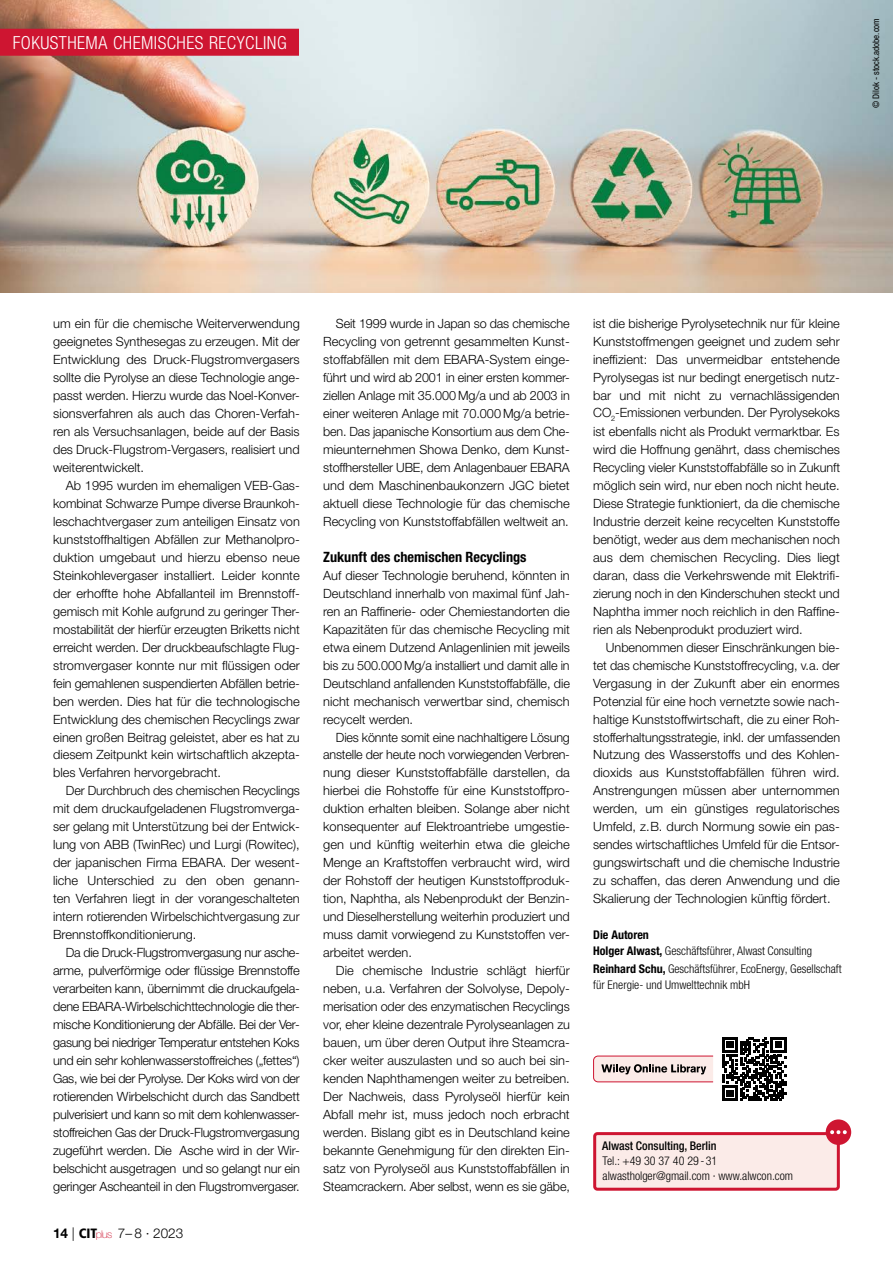
<style>
.page{position:relative;width:893px;height:1263px;background:#fff}
.page>*{position:absolute;margin:0;border:0;box-sizing:border-box;transform-origin:0 0}
.t1{font:300 condensed 18px "Helvetica Neue LT Std";letter-spacing:.025em;color:#fff}
.t2{font:700 condensed 14.25px "Helvetica Neue LT Std";color:#000}
.t3{font:300 13.5px "Helvetica Neue LT Std";color:#000}
.t4{font:300 12.75px/18px "Helvetica Neue LT Std";color:#000;text-align:justify}
.t5{font:300 condensed 12px/16.2px "Helvetica Neue LT Std";color:#000}
.t6{font:500 condensed 12px "Helvetica Neue LT Std";color:#000}
.t7{font:condensed 9px "Helvetica Neue LT Std";color:#000}
.s1{font-weight:700}
.s2{font-family:"Frutiger LT Std";font-weight:900;font-stretch:condensed}
.s3{font-weight:100;font-size:10.65px;color:#ce1531}
</style>
<div class="page">
<div style="left:595px;top:1133px;width:243px;height:56px;background:#fbebe8;border-radius:3px"></div>
<div style="left:593px;top:1132px;width:247px;height:59px;border:3px solid #ce1531;border-radius:3px"></div>
<div style="left:826px;top:1119px;width:25px;height:26px;background:#ce1531;border-radius:50%"></div>
<svg style="left:830px;top:1130px;width:17px;height:4px"></svg>
<img style="left:0;top:0;width:893px;height:292px">
<div style="left:0;top:29px;width:299px;height:27px;background:#ce1531"></div>
<svg style="left:593px;top:1055px;width:121px;height:27px;background:#d9c1c0"></svg>
<svg style="left:722px;top:1037px;width:64px;height:64px"></svg>
<h1 class="t1" style="left:13px;top:32px;width:275px">Fokusthema Chemisches Recycling</h1>
<p class="t7" style="left:871px;top:108px;width:92px;rotate:-90deg">© Dilok - stock.adobe.com</p>
<p class="t4" style="left:53px;top:314px;width:248px">um ein für die chemische Weiterverwendung geeignetes Synthesegas zu erzeugen. Mit der Entwicklung des Druck-Flugstromvergasers sollte die Pyrolyse an diese Technologie ange&shy;passt werden. Hierzu wurde das Noel-Konver&shy;sionsverfahren als auch das Choren-Verfah&shy;ren als Versuchsanlagen, beide auf der Basis des Druck-Flugstrom-Vergasers, realisiert und weiterentwickelt.</p>
<p class="t4" style="left:53px;top:476px;width:248px;text-indent:13px">Ab 1995 wurden im ehemaligen VEB-Gas&shy;kombinat Schwarze Pumpe diverse Braunkoh&shy;leschachtvergaser zum anteiligen Einsatz von kunststoffhaltigen Abfällen zur Methanolpro&shy;duktion umgebaut und hierzu ebenso neue Steinkohlevergaser installiert. Leider konnte der erhoffte hohe Abfallanteil im Brennstoff&shy;gemisch mit Kohle aufgrund zu geringer Ther&shy;mostabilität der hierfür erzeugten Briketts nicht erreicht werden. Der druckbeaufschlagte Flug&shy;stromvergaser konnte nur mit flüssigen oder fein gemahlenen suspendierten Abfällen betrie&shy;ben werden. Dies hat für die technologische Entwicklung des chemischen Recyclings zwar einen großen Beitrag geleistet, aber es hat zu diesem Zeitpunkt kein wirtschaftlich akzepta&shy;bles Verfahren hervorgebracht.</p>
<p class="t4" style="left:53px;top:782px;width:248px;text-indent:13px">Der Durchbruch des chemischen Recyclings mit dem druckaufgeladenen Flugstromverga&shy;ser gelang mit Unterstützung bei der Entwick&shy;lung von ABB (TwinRec) und Lurgi (Rowitec), der japanischen Firma EBARA. Der wesent&shy;liche Unterschied zu den oben genann&shy;ten Verfahren liegt in der vorangeschalteten intern rotierenden Wirbelschichtvergasung zur Brennstoffkonditionierung.</p>
<p class="t4" style="left:53px;top:943px;width:248px;text-indent:13px">Da die Druck-Flugstromvergasung nur asche&shy;arme, pulverförmige oder flüssige Brennstoffe verarbeiten kann, übernimmt die druckaufgela&shy;dene EBARA-Wirbelschichttechnologie die ther&shy;mische Konditionierung der Abfälle. Bei der Ver&shy;gasung bei niedriger Temperatur entstehen Koks und ein sehr kohlenwasserstoffreiches („fettes“)<br>Gas, wie bei der Pyrolyse. Der Koks wird von der rotierenden Wirbelschicht durch das Sandbett pulverisiert und kann so mit dem kohlenwasser&shy;stoffreichen Gas der Druck-Flugstromvergasung zugeführt werden. Die Asche wird in der Wir&shy;belschicht ausgetragen und so gelangt nur ein geringer Ascheanteil in den Flugstromvergaser.</p>
<p class="t3" style="left:53px;top:1224px;width:132px"><span class="s1">14</span> | <span class="s2">CIT</span><span class="s3">plus</span> 7– 8 · 2023</p>
<p class="t4" style="left:323px;top:314px;width:248px;text-indent:13px">Seit 1999 wurde in Japan so das chemische Recycling von getrennt gesammelten Kunst&shy;stoffabfällen mit dem EBARA-System einge&shy;führt und wird ab 2001 in einer ersten kommer&shy;ziellen Anlage mit 35.000 Mg/a und ab 2003 in einer weiteren Anlage mit 70.000 Mg/a betrie&shy;ben. Das japanische Konsortium aus dem Che&shy;mieunternehmen Showa Denko, dem Kunst&shy;stoffhersteller UBE, dem Anlagenbauer EBARA und dem Maschinenbaukonzern JGC bietet aktuell diese Technologie für das chemische Recycling von Kunststoffabfällen weltweit an.</p>
<p class="t2" style="left:323px;top:548px;width:205px">Zukunft des chemischen Recyclings</p>
<p class="t4" style="left:323px;top:566px;width:248px">Auf dieser Technologie beruhend, könnten in Deutschland innerhalb von maximal fünf Jah&shy;ren an Raffinerie- oder Chemiestandorten die Kapazitäten für das chemische Recycling mit etwa einem Dutzend Anlagenlinien mit jeweils bis zu 500.000 Mg/a installiert und damit alle in Deutschland anfallenden Kunststoffabfälle, die nicht mechanisch verwertbar sind, chemisch recycelt werden.</p>
<p class="t4" style="left:323px;top:728px;width:248px;text-indent:13px">Dies könnte somit eine nachhaltigere Lösung anstelle der heute noch vorwiegenden Verbren&shy;nung dieser Kunststoffabfälle darstellen, da hierbei die Rohstoffe für eine Kunststoffpro&shy;duktion erhalten bleiben. Solange aber nicht konsequenter auf Elektroantriebe umgestie&shy;gen und künftig weiterhin etwa die gleiche Menge an Kraftstoffen verbraucht wird, wird der Rohstoff der heutigen Kunststoffproduk&shy;tion, Naphtha, als Nebenprodukt der Benzin&shy;und Dieselherstellung weiterhin produziert und muss damit vorwiegend zu Kunststoffen ver&shy;arbeitet werden.</p>
<p class="t4" style="left:323px;top:961px;width:248px;text-indent:13px">Die chemische Industrie schlägt hierfür neben, u.a. Verfahren der Solvolyse, Depoly&shy;merisation oder des enzymatischen Recyclings vor, eher kleine dezentrale Pyrolyseanlagen zu bauen, um über deren Output ihre Steamcra&shy;cker weiter auszulasten und so auch bei sin&shy;kenden Naphthamengen weiter zu betreiben.<br>Der Nachweis, dass Pyrolyseöl hierfür kein Abfall mehr ist, muss jedoch noch erbracht werden. Bislang gibt es in Deutschland keine bekannte Genehmigung für den direkten Ein&shy;satz von Pyrolyseöl aus Kunststoffabfällen in Steamcrackern. Aber selbst, wenn es sie gäbe,</p>
<p class="t4" style="left:593px;top:314px;width:248px">ist die bisherige Pyrolysetechnik nur für kleine Kunststoffmengen geeignet und zudem sehr ineffizient: Das unvermeidbar entstehende Pyrolysegas ist nur bedingt energetisch nutz&shy;bar und mit nicht zu vernachlässigenden</p>
<p class="t4" style="left:593px;top:402px;width:248px;line-height:19.4px">CO<sub>2</sub>-Emissionen verbunden. Der Pyrolysekoks ist ebenfalls nicht als Produkt vermarktbar. Es</p>
<p class="t4" style="left:593px;top:440px;width:248px">wird die Hoffnung genährt, dass chemisches Recycling vieler Kunststoffabfälle so in Zukunft möglich sein wird, nur eben noch nicht heute.<br>Diese Strategie funktioniert, da die chemische Industrie derzeit keine recycelten Kunststoffe benötigt, weder aus dem mechanischen noch aus dem chemischen Recycling. Dies liegt daran, dass die Verkehrswende mit Elektrifi&shy;zierung noch in den Kinderschuhen steckt und Naphtha immer noch reichlich in den Raffine&shy;rien als Nebenprodukt produziert wird.</p>
<p class="t4" style="left:593px;top:638px;width:248px;text-indent:13px">Unbenommen dieser Einschränkungen bie&shy;tet das chemische Kunststoffrecycling, v.a. der Vergasung in der Zukunft aber ein enormes Potenzial für eine hoch vernetzte sowie nach&shy;haltige Kunststoffwirtschaft, die zu einer Roh&shy;stofferhaltungsstrategie, inkl. der umfassenden Nutzung des Wasserstoffs und des Kohlen&shy;dioxids aus Kunststoffabfällen führen wird.<br>Anstrengungen müssen aber unternommen werden, um ein günstiges regulatorisches Umfeld, z. B. durch Normung sowie ein pas&shy;sendes wirtschaftliches Umfeld für die Entsor&shy;gungswirtschaft und die chemische Industrie zu schaffen, das deren Anwendung und die Skalierung der Technologien künftig fördert.</p>
<p class="t5" style="left:593px;top:927px;width:220px"><span class="s1">Die Autoren<br>Holger Alwast,</span> geschäftsführer, alwast Consulting</p>
<p class="t5" style="left:593px;top:960px;width:250px"><span class="s1">Reinhard Schu,</span> geschäftsführer, EcoEnergy, gesellschaft für Energie- und umwelttechnik mbH</p>
<p class="t6" style="left:602px;top:1139px;width:116px">Alwast Consulting, Berlin</p>
<p class="t5" style="left:603px;top:1153px;width:192px;line-height:15px">Tel.: +49 30 37 40 29 - 31 alwastholger@gmail.com · www.alwcon.com</p>
</div>
